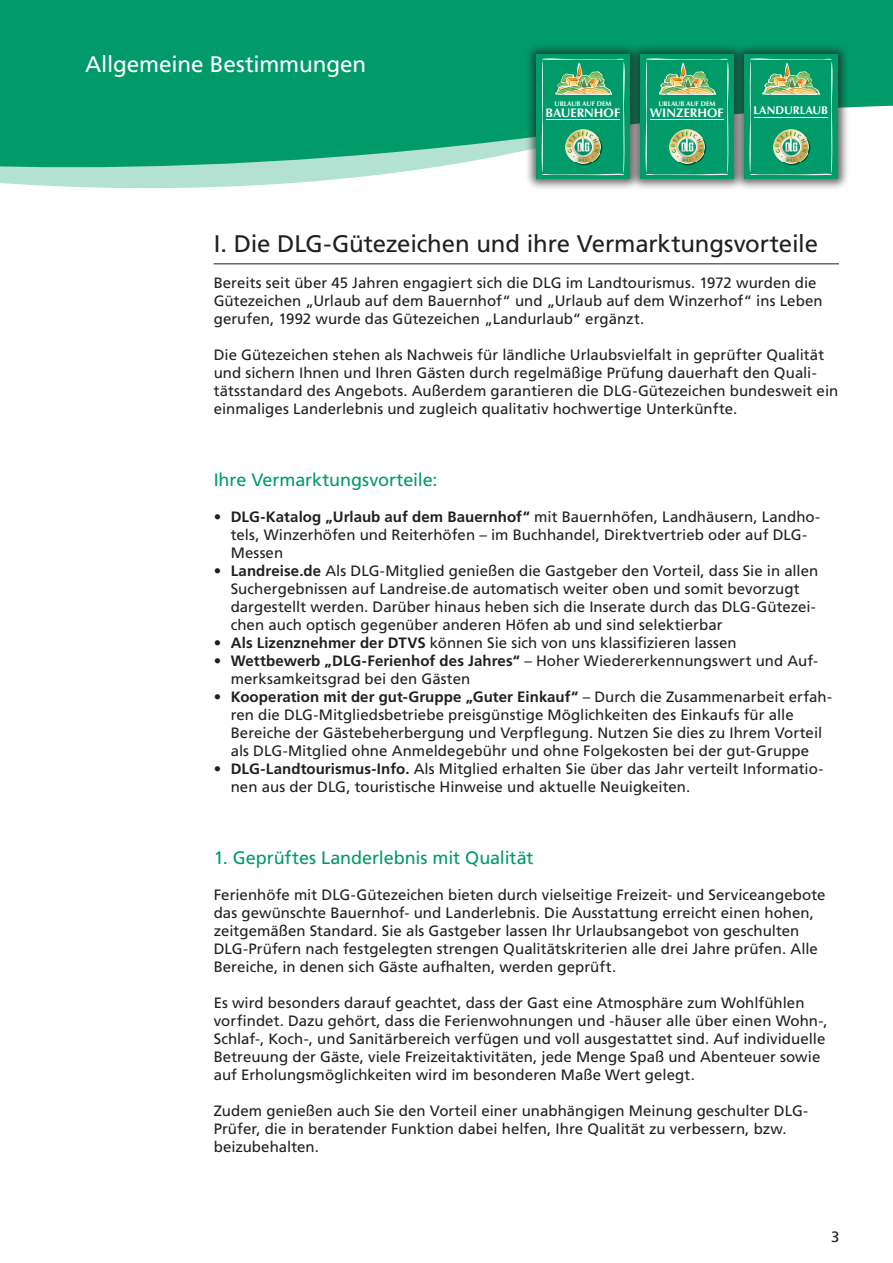
<style>
.page{position:relative;width:893px;height:1263px;background:#fff}
.page>*{position:absolute;margin:0;border:0;box-sizing:border-box;transform-origin:0 0}
.t1{font:24px "Frutiger LT Std";letter-spacing:-.01em;color:#231f20}
.t2{font:22.5px "Frutiger LT Std";letter-spacing:-.005em;color:#fff}
.t3{font:18px "Frutiger LT Std";letter-spacing:-.005em;color:#009b69}
.t4{font:15px/18px "Frutiger LT Std";letter-spacing:.005em;color:#231f20}
.t5{font:700 12.45px "Optima LT Std";color:#fff}
.t6{font:700 11.25px "Optima LT Std";color:#fff}
.t7{font:700 6.75px "Optima LT Std";color:#fff}
.s1{font-weight:700}
</style>
<div class="page">
<div style="left:0;top:0;width:893px;height:119px;background:#009b69"></div>
<svg style="left:0;top:119px;width:525px;height:70px;background:#58bd9c"></svg>
<div style="left:525px;top:43px;width:324px;height:147px;background:#231f20;opacity:.7"></div>
<div style="left:536px;top:55px;width:94px;height:124px;background:#009b69"></div>
<svg style="left:541px;top:58px;width:84px;height:117px"></svg>
<div style="left:744px;top:55px;width:94px;height:124px;background:#009b69"></div>
<svg style="left:749px;top:58px;width:83px;height:117px"></svg>
<div style="left:640px;top:55px;width:94px;height:124px;background:#009b69"></div>
<svg style="left:645px;top:58px;width:84px;height:117px"></svg>
<hr style="left:214px;top:264px;width:625px;height:1px;background:#231f20">
<h2 class="t2" style="left:85px;top:51px;width:283px">Allgemeine Bestimmungen</h2>
<p class="t7" style="left:554px;top:100px;width:59px">URLAUB AUF DEM</p>
<p class="t5" style="left:546px;top:106px;width:76px">BAUERNHOF</p>
<p class="t7" style="left:658px;top:100px;width:59px">URLAUB AUF DEM</p>
<p class="t5" style="left:650px;top:106px;width:75px">WINZERHOF</p>
<p class="t6" style="left:753px;top:103px;width:76px">LANDURLAUB</p>
<h1 class="t1" style="left:214px;top:230px;width:606px">I. Die DLG-Gütezeichen und ihre Vermarktungsvorteile</h1>
<p class="t4" style="left:214px;top:274px;width:610px">Bereits seit über 45 Jahren engagiert sich die DLG im Landtourismus. 1972 wurden die<br>Gütezeichen „Urlaub auf dem Bauernhof“ und „Urlaub auf dem Winzerhof“ ins Leben gerufen, 1992 wurde das Gütezeichen „Landurlaub“ ergänzt.</p>
<p class="t4" style="left:214px;top:346px;width:626px">Die Gütezeichen stehen als Nachweis für ländliche Urlaubsvielfalt in geprüfter Qualität und sichern Ihnen und Ihren Gästen durch regelmäßige Prüfung dauerhaft den Quali&shy;tätsstandard des Angebots. Außerdem garantieren die DLG-Gütezeichen bundesweit ein einmaliges Landerlebnis und zugleich qualitativ hochwertige Unterkünfte.</p>
<p class="t3" style="left:214px;top:469px;width:225px">Ihre Vermarktungsvorteile:</p>
<p class="t4" style="left:231px;top:508px;width:591px;text-indent:-17px"><span class="s1">• DLG-Katalog „Urlaub auf dem Bauernhof“</span> mit Bauernhöfen, Landhäusern, Landho&shy;tels, Winzerhöfen und Reiterhöfen – im Buchhandel, Direktvertrieb oder auf DLG-<br>Messen</p>
<p class="t4" style="left:231px;top:562px;width:589px;text-indent:-17px"><span class="s1">• Landreise.de</span> Als DLG-Mitglied genießen die Gastgeber den Vorteil, dass Sie in allen Suchergebnissen auf Landreise.de automatisch weiter oben und somit bevorzugt dargestellt werden. Darüber hinaus heben sich die Inserate durch das DLG-Gütezei&shy;chen auch optisch gegenüber anderen Höfen ab und sind selektierbar</p>
<p class="t4" style="left:214px;top:634px;width:525px"><span class="s1">• Als Lizenznehmer der DTVS</span> können Sie sich von uns klassifizieren lassen</p>
<p class="t4" style="left:231px;top:652px;width:589px;text-indent:-17px">• <span class="s1">Wettbewerb „DLG-Ferienhof des Jahres“</span> – Hoher Wiedererkennungswert und Auf&shy;merksamkeitsgrad bei den Gästen</p>
<p class="t4" style="left:231px;top:688px;width:603px;text-indent:-17px">• <span class="s1">Kooperation mit der gut-Gruppe „Guter Einkauf“</span> – Durch die Zusammenarbeit erfah&shy;ren die DLG-Mitgliedsbetriebe preisgünstige Möglichkeiten des Einkaufs für alle Bereiche der Gästebeherbergung und Verpflegung. Nutzen Sie dies zu Ihrem Vorteil als DLG-Mitglied ohne Anmeldegebühr und ohne Folgekosten bei der gut-Gruppe</p>
<p class="t4" style="left:231px;top:760px;width:594px;text-indent:-17px">• <span class="s1">DLG-Landtourismus-Info.</span> Als Mitglied erhalten Sie über das Jahr verteilt Informatio&shy;nen aus der DLG, touristische Hinweise und aktuelle Neuigkeiten.</p>
<p class="t3" style="left:214px;top:847px;width:321px">1. Geprüftes Landerlebnis mit Qualität</p>
<p class="t4" style="left:214px;top:886px;width:613px">Ferienhöfe mit DLG-Gütezeichen bieten durch vielseitige Freizeit- und Serviceangebote das gewünschte Bauernhof- und Landerlebnis. Die Ausstattung erreicht einen hohen, zeitgemäßen Standard. Sie als Gastgeber lassen Ihr Urlaubsangebot von geschulten DLG-Prüfern nach festgelegten strengen Qualitätskriterien alle drei Jahre prüfen. Alle Bereiche, in denen sich Gäste aufhalten, werden geprüft.</p>
<p class="t4" style="left:214px;top:994px;width:615px">Es wird besonders darauf geachtet, dass der Gast eine Atmosphäre zum Wohlfühlen vorfindet. Dazu gehört, dass die Ferienwohnungen und -häuser alle über einen Wohn-, Schlaf-, Koch-, und Sanitärbereich verfügen und voll ausgestattet sind. Auf individuelle Betreuung der Gäste, viele Freizeitaktivitäten, jede Menge Spaß und Abenteuer sowie auf Erholungsmöglichkeiten wird im besonderen Maße Wert gelegt.</p>
<p class="t4" style="left:214px;top:1102px;width:596px">Zudem genießen auch Sie den Vorteil einer unabhängigen Meinung geschulter DLG-<br>Prüfer, die in beratender Funktion dabei helfen, Ihre Qualität zu verbessern, bzw. beizubehalten.</p>
<p class="t4" style="left:831px;top:1228px;width:10px">3</p>
</div>
